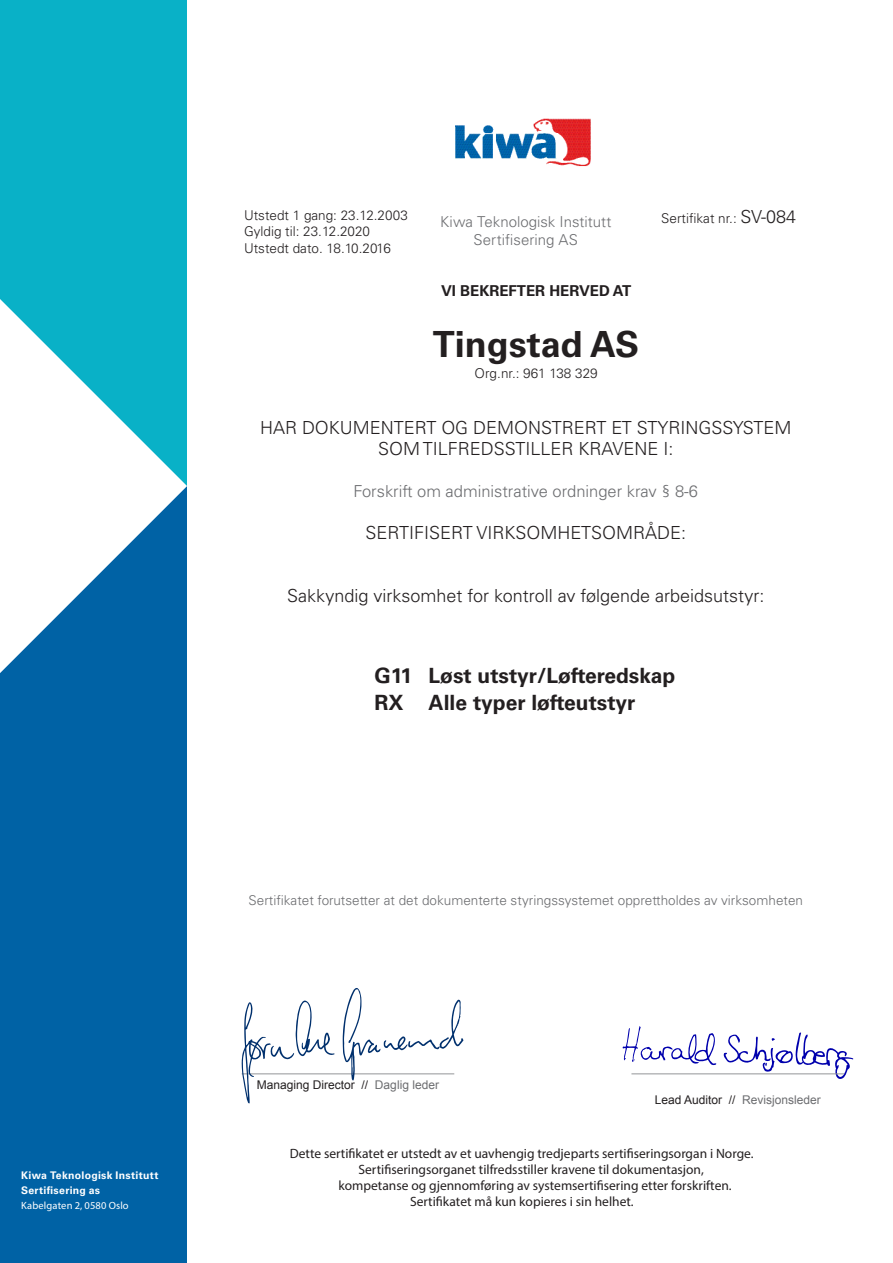
<style>
.page{position:relative;width:893px;height:1263px;background:#fff}
.page>*{position:absolute;margin:0;border:0;box-sizing:border-box;transform-origin:0 0}
.t1{font:700 36px "Univers LT Std";color:#231f20}
.t2{font:700 21px "Univers LT Std";color:#231f20}
.t3{font:300 18px "Univers LT Std";color:#231f20}
.t4{font:300 16.5px "Univers LT Std";color:#6c6d70}
.explanation_text{font:300 15px "Univers LT Std";color:#6c6d70}
.t5{font:700 15px "Univers LT Std";color:#231f20}
.t6{font:13.5px "Myriad Pro";color:#231f20}
.t7{font:300 13.5px "Univers LT Std";color:#231f20}
.t8{font:300 13.5px "Univers LT Std";color:#6c6d70}
.t9{font:12px "Arial";color:#231f20}
.t10{font:12px "Arial";color:#6c6d70}
.t11{font:700 10.5px/15px "Univers LT Std";letter-spacing:.025em;color:#fff}
.t12{font:10.5px "Myriad Pro";letter-spacing:.015em;color:#fff}
.s1{font-size:18px}
.s2{color:#6c6d70}
.s3{color:#231f20}
</style>
<div class="page">
<div style="left:0;top:486px;width:187px;height:777px;background:#0062a5"></div>
<div style="left:0;top:0;width:187px;height:486px;background:#09b1c7"></div>
<svg style="left:0;top:299px;width:187px;height:374px;fill:#fff"></svg>
<svg style="left:724px;top:1032px;width:129px;height:47px"></svg>
<svg style="left:622px;top:1026px;width:95px;height:39px"></svg>
<hr style="left:242px;top:1073px;width:212px;height:1px;background:#939598">
<hr style="left:631px;top:1073px;width:213px;height:1px;background:#939598">
<svg style="left:343px;top:988px;width:120px;height:92px"></svg>
<svg style="left:242px;top:1000px;width:93px;height:103px"></svg>
<img style="left:456px;top:118px;width:135px;height:49px">
<p class="t11" style="left:21px;top:1168px;width:139px">Kiwa Teknologisk Institutt<br>Sertifisering as</p>
<p class="t12" style="left:21px;top:1199px;width:109px">Kabelgaten 2, 0580 Oslo</p>
<p class="t7" style="left:244px;top:207px;width:165px">Utstedt 1 gang: 23.12.2003</p>
<p class="t7" style="left:244px;top:223px;width:128px">Gyldig til: 23.12.2020</p>
<p class="t7" style="left:244px;top:240px;width:148px">Utstedt dato. 18.10.2016</p>
<p class="explanation_text" style="left:440px;top:213px;width:173px">Kiwa Teknologisk Institutt</p>
<p class="explanation_text" style="left:474px;top:231px;width:106px">Sertifisering AS</p>
<p class="t5" style="left:441px;top:282px;width:192px">VI BEKREFTER HERVED AT</p>
<p class="t1" style="left:433px;top:323px;width:208px">Tingstad AS</p>
<p class="t7" style="left:474px;top:365px;width:125px">Org.nr.: 961 138 329</p>
<p class="t7" style="left:661px;top:211px;width:136px">Sertifikat nr.: <span class="s1">SV-084</span></p>
<p class="t3" style="left:260px;top:417px;width:533px">HAR DOKUMENTERT OG DEMONSTRERT ET STYRINGSSYSTEM</p>
<p class="t3" style="left:378px;top:438px;width:297px">SOM TILFREDSSTILLER KRAVENE I:</p>
<p class="t4" style="left:354px;top:481px;width:346px">Forskrift om administrative ordninger krav § 8-6</p>
<p class="t3" style="left:365px;top:522px;width:322px">SERTIFISERT VIRKSOMHETSOMRÅDE:</p>
<p class="t3" style="left:287px;top:585px;width:479px">Sakkyndig virksomhet for kontroll av følgende arbeidsutstyr:</p>
<p class="t2" style="left:375px;top:663px;width:302px">G11 Løst utstyr/Løfteredskap</p>
<p class="t2" style="left:375px;top:690px;width:262px">RX Alle typer løfteutstyr</p>
<p class="t8" style="left:249px;top:892px;width:556px">Sertifikatet forutsetter at det dokumenterte styringssystemet opprettholdes av virksomheten</p>
<p class="t9" style="left:257px;top:1076px;width:184px">Managing Director // <span class="s2">Daglig leder</span></p>
<p class="t10" style="left:655px;top:1091px;width:168px"><span class="s3">Lead Auditor //</span> Revisjonsleder</p>
<p class="t6" style="left:290px;top:1145px;width:465px">Dette sertifikatet er utstedt av et uavhengig tredjeparts sertifiseringsorgan i Norge.</p>
<p class="t6" style="left:358px;top:1161px;width:347px">Sertifiseringsorganet tilfredsstiller kravene til dokumentasjon,</p>
<p class="t6" style="left:338px;top:1177px;width:395px">kompetanse og gjennomføring av systemsertifisering etter forskriften.</p>
<p class="t6" style="left:410px;top:1193px;width:225px">Sertifikatet må kun kopieres i sin helhet.</p>
</div>
